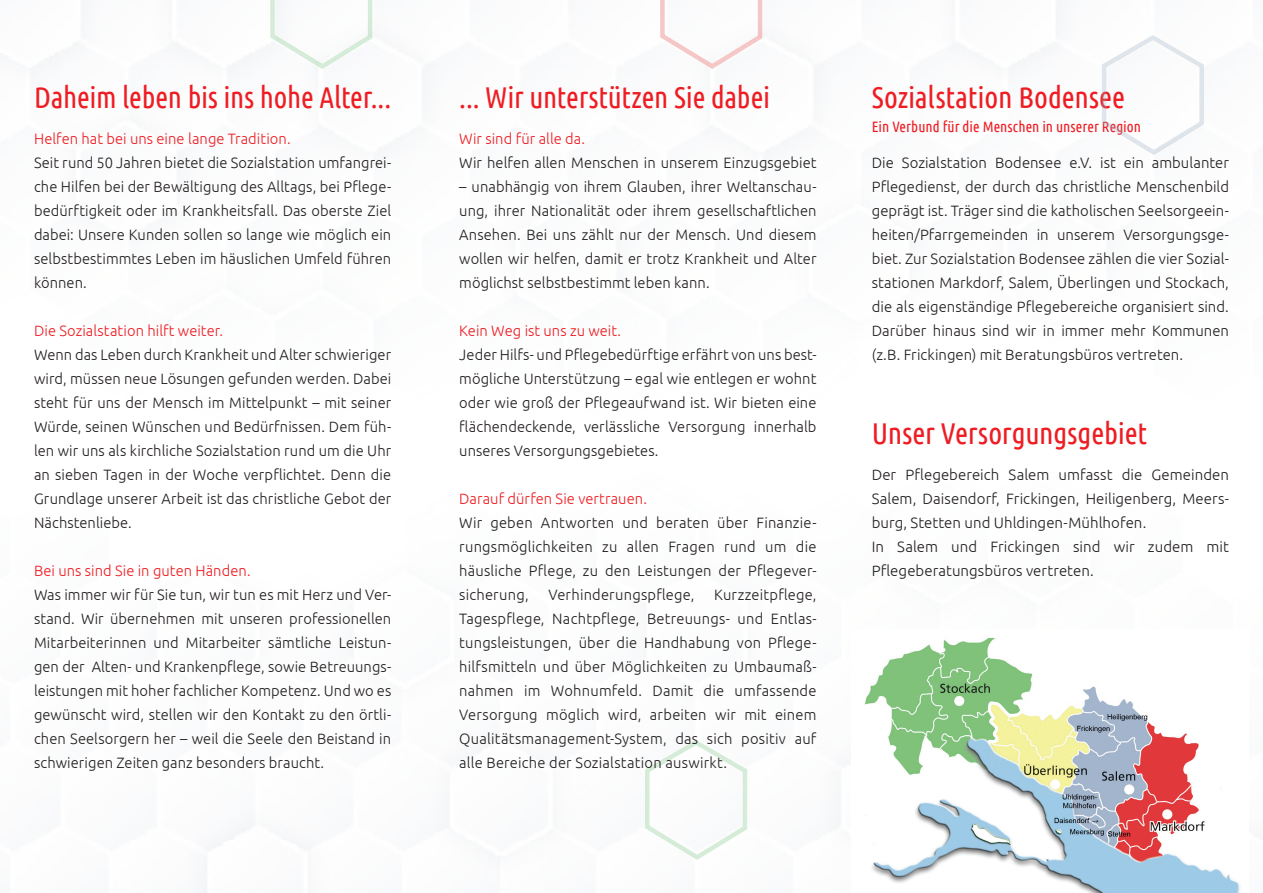
<style>
.page{position:relative;width:1263px;height:893px;background:#fff}
.page>*{position:absolute;margin:0;border:0;box-sizing:border-box;transform-origin:0 0}
.t1{font:30px "Ubuntu Condensed";letter-spacing:-.01em;color:#ee1d23}
.t2{font:300 15px/24px "Ubuntu";letter-spacing:.005em;color:#231f20;text-align:justify}
.t3{font:300 15px "Ubuntu";letter-spacing:.005em;color:#ee1d23}
.t4{font:15px "Ubuntu Condensed";color:#ee1d23}
</style>
<div class="page">
<svg style="left:1102px;top:35px;width:102px;height:120px"></svg>
<svg style="left:270px;top:0;width:103px;height:69px"></svg>
<svg style="left:660px;top:0;width:103px;height:69px"></svg>
<svg style="left:645px;top:740px;width:102px;height:120px"></svg>
<img style="left:864px;top:637px;width:376px;height:256px">
<p class="t1" style="left:34px;top:79px;width:359px">Daheim leben bis ins hohe Alter...</p>
<p class="t3" style="left:34px;top:130px;width:258px">Helfen hat bei uns eine lange Tradition.</p>
<p class="t2" style="left:34px;top:151px;width:359px">Seit rund 50 Jahren bietet die Sozialstation umfangrei&shy;che Hilfen bei der Bewältigung des Alltags, bei Pflege&shy;bedürftigkeit oder im Krankheitsfall. Das oberste Ziel dabei: Unsere Kunden sollen so lange wie möglich ein selbstbestimmtes Leben im häuslichen Umfeld führen können.</p>
<p class="t3" style="left:34px;top:322px;width:191px">Die Sozialstation hilft weiter.</p>
<p class="t2" style="left:34px;top:343px;width:359px">Wenn das Leben durch Krankheit und Alter schwieriger wird, müssen neue Lösungen gefunden werden. Dabei steht für uns der Mensch im Mittelpunkt – mit seiner Würde, seinen Wünschen und Bedürfnissen. Dem füh&shy;len wir uns als kirchliche Sozialstation rund um die Uhr an sieben Tagen in der Woche verpflichtet. Denn die Grundlage unserer Arbeit ist das christliche Gebot der Nächstenliebe.</p>
<p class="t3" style="left:34px;top:562px;width:218px">Bei uns sind Sie in guten Händen.</p>
<p class="t2" style="left:34px;top:583px;width:359px">Was immer wir für Sie tun, wir tun es mit Herz und Ver&shy;stand. Wir übernehmen mit unseren professionellen Mitarbeiterinnen und Mitarbeiter sämtliche Leistun&shy;gen der Alten- und Krankenpflege, sowie Betreuungs&shy;leistungen mit hoher fachlicher Kompetenz. Und wo es gewünscht wird, stellen wir den Kontakt zu den örtli&shy;chen Seelsorgern her – weil die Seele den Beistand in schwierigen Zeiten ganz besonders braucht.</p>
<p class="t1" style="left:459px;top:79px;width:312px">... Wir unterstützen Sie dabei</p>
<p class="t3" style="left:459px;top:130px;width:127px">Wir sind für alle da.</p>
<p class="t2" style="left:459px;top:151px;width:359px">Wir helfen allen Menschen in unserem Einzugsgebiet</p>
<p class="t2" style="left:459px;top:175px;width:359px">– unabhängig von ihrem Glauben, ihrer Weltanschau&shy;ung, ihrer Nationalität oder ihrem gesellschaftlichen Ansehen. Bei uns zählt nur der Mensch. Und diesem wollen wir helfen, damit er trotz Krankheit und Alter möglichst selbstbestimmt leben kann.</p>
<p class="t3" style="left:459px;top:322px;width:163px">Kein Weg ist uns zu weit.</p>
<p class="t2" style="left:459px;top:343px;width:359px">Jeder Hilfs- und Pflegebedürftige erfährt von uns best&shy;mögliche Unterstützung – egal wie entlegen er wohnt oder wie groß der Pflegeaufwand ist. Wir bieten eine flächendeckende, verlässliche Versorgung innerhalb unseres Versorgungsgebietes.</p>
<p class="t3" style="left:459px;top:490px;width:189px">Darauf dürfen Sie vertrauen.</p>
<p class="t2" style="left:459px;top:511px;width:359px">Wir geben Antworten und beraten über Finanzie&shy;rungsmöglichkeiten zu allen Fragen rund um die häusliche Pflege, zu den Leistungen der Pflegever&shy;sicherung,</p>
<p class="t2" style="left:459px;top:583px;width:359px;text-indent:255px">Kurzzeitpflege, Tagespflege, Nachtpflege, Betreuungs- und Entlas&shy;tungsleistungen, über die Handhabung von Pflege&shy;hilfsmitteln und über Möglichkeiten zu Umbaumaß&shy;nahmen im Wohnumfeld. Damit die umfassende Versorgung möglich wird, arbeiten wir mit einem Qualitätsmanagement-System, das sich positiv auf alle Bereiche der Sozialstation auswirkt.</p>
<p class="t2" style="left:548px;top:583px;width:148px">Verhinderungspflege,</p>
<p class="t1" style="left:872px;top:79px;width:255px">Sozialstation Bodensee</p>
<p class="t4" style="left:872px;top:118px;width:271px">Ein Verbund für die Menschen in unserer Region</p>
<p class="t2" style="left:872px;top:151px;width:359px">Die Sozialstation Bodensee e.V. ist ein ambulanter Pflegedienst, der durch das christliche Menschenbild geprägt ist. Träger sind die katholischen Seelsorgeein&shy;heiten/Pfarrgemeinden in unserem Versorgungsge&shy;biet. Zur Sozialstation Bodensee zählen die vier Sozial&shy;stationen Markdorf, Salem, Überlingen und Stockach, die als eigenständige Pflegebereiche organisiert sind.<br>Darüber hinaus sind wir in immer mehr Kommunen (z.B. Frickingen) mit Beratungsbüros vertreten.</p>
<p class="t1" style="left:872px;top:415px;width:277px">Unser Versorgungsgebiet</p>
<p class="t2" style="left:872px;top:463px;width:359px">Der Pflegebereich Salem umfasst die Gemeinden Salem, Daisendorf, Frickingen, Heiligenberg, Meers&shy;burg, Stetten und Uhldingen-Mühlhofen.</p>
<p class="t2" style="left:872px;top:535px;width:359px">In Salem und Frickingen sind wir zudem mit<br>Pflegeberatungsbüros vertreten.</p>
</div>
